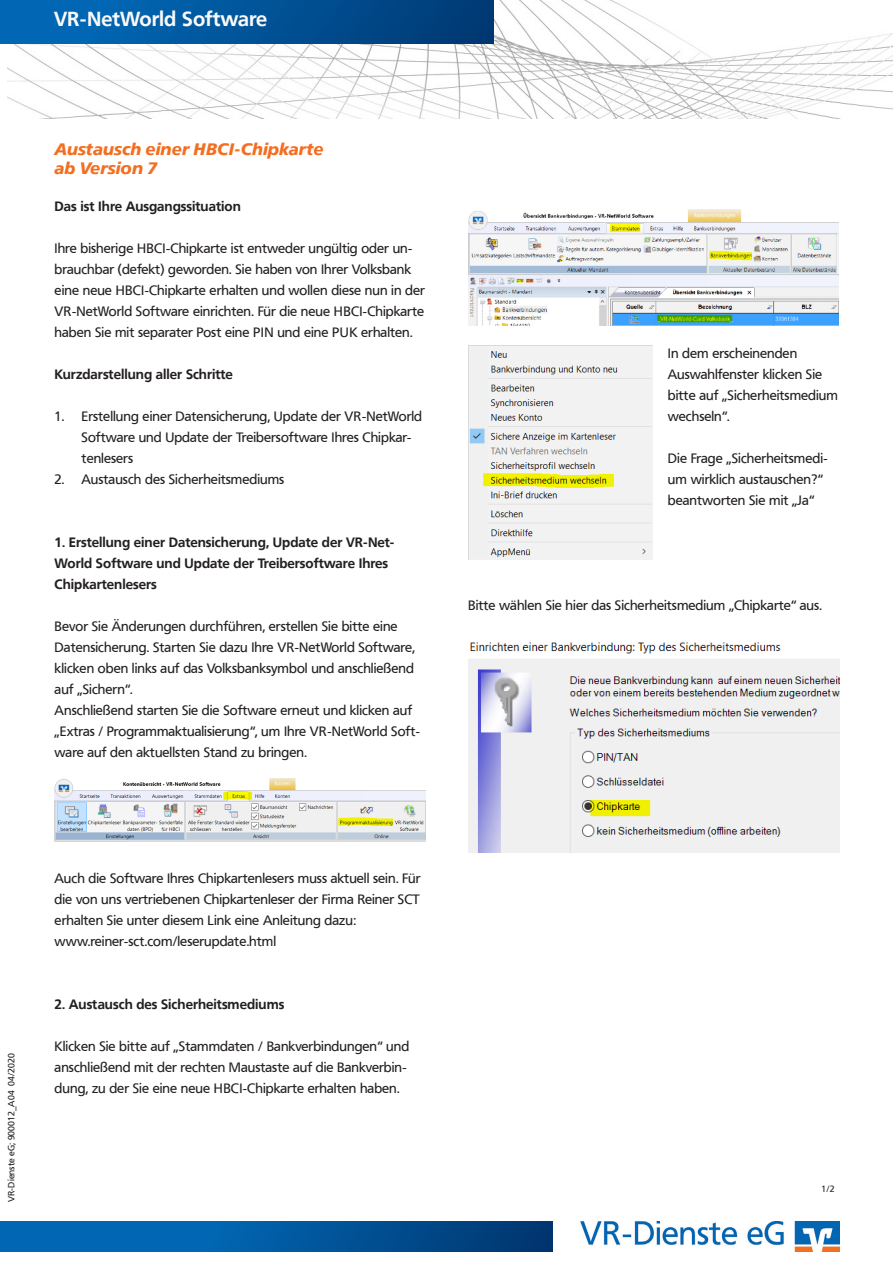
<style>
.page{position:relative;width:893px;height:1263px;background:#fff}
.page>*{position:absolute;margin:0;border:0;box-sizing:border-box;transform-origin:0 0}
.t1{font:700 20.25px "Frutiger VR";color:#fbf9f9}
.t2{font:italic 700 16.5px "Frutiger VR";color:#f36e21}
.t3{font:13.5px/21px "Frutiger VR";color:#231f20}
.t4{font:700 13.5px/21px "Frutiger VR";color:#231f20}
.t5{font:9px "Frutiger VR";color:#231f20}
</style>
<div class="page">
<img style="left:7px;top:0;width:886px;height:119px">
<svg style="left:0;top:1222px;width:552px;height:30px;background:#00569d"></svg>
<div style="left:0;top:0;width:493px;height:43px;background:linear-gradient(to right,#016dbd,#003a74)"></div>
<img style="left:581px;top:1221px;width:258px;height:31px">
<img style="left:54px;top:778px;width:372px;height:64px">
<img style="left:468px;top:210px;width:371px;height:115px">
<img style="left:468px;top:346px;width:184px;height:214px">
<img style="left:468px;top:642px;width:372px;height:210px">
<p class="t1" style="left:54px;top:7px;width:215px">VR-NetWorld Software</p>
<p class="t2" style="left:55px;top:139px;width:271px">Austausch einer HBCI-Chipkarte</p>
<p class="t2" style="left:55px;top:159px;width:104px">ab Version 7</p>
<p class="t4" style="left:55px;top:196px;width:188px">Das ist Ihre Ausgangssituation</p>
<p class="t3" style="left:55px;top:238px;width:372px">Ihre bisherige HBCI-Chipkarte ist entweder ungültig oder un&shy;brauchbar (defekt) geworden. Sie haben von Ihrer Volksbank eine neue HBCI-Chipkarte erhalten und wollen diese nun in der VR-NetWorld Software einrichten. Für die neue HBCI-Chipkarte haben Sie mit separater Post eine PIN und eine PUK erhalten.</p>
<p class="t4" style="left:55px;top:364px;width:180px">Kurzdarstellung aller Schritte</p>
<p class="t3" style="left:82px;top:406px;width:342px;text-indent:-27px">1. Erstellung einer Datensicherung, Update der VR-NetWorld<br>Software und Update der Treibersoftware Ihres Chipkar&shy;tenlesers</p>
<p class="t3" style="left:55px;top:469px;width:231px">2. Austausch des Sicherheitsmediums</p>
<p class="t4" style="left:55px;top:532px;width:341px">1. Erstellung einer Datensicherung, Update der VR-Net-<br>World Software und Update der Treibersoftware Ihres<br>Chipkartenlesers</p>
<p class="t3" style="left:55px;top:616px;width:362px">Bevor Sie Änderungen durchführen, erstellen Sie bitte eine Datensicherung. Starten Sie dazu Ihre VR-NetWorld Software, klicken oben links auf das Volksbanksymbol und anschließend auf „Sichern“.</p>
<p class="t3" style="left:55px;top:700px;width:367px">Anschließend starten Sie die Software erneut und klicken auf „Extras / Programmaktualisierung“, um Ihre VR-NetWorld Soft&shy;ware auf den aktuellsten Stand zu bringen.</p>
<p class="t3" style="left:668px;top:343px;width:172px">In dem erscheinenden<br>Auswahlfenster klicken Sie bitte auf „Sicherheitsmedium wechseln“.</p>
<p class="t3" style="left:668px;top:448px;width:161px">Die Frage „Sicherheitsmedi&shy;um wirklich austauschen?“ beantworten Sie mit „Ja“</p>
<p class="t3" style="left:468px;top:595px;width:356px">Bitte wählen Sie hier das Sicherheitsmedium „Chipkarte“ aus.</p>
<p class="t5" style="left:6px;top:1202px;width:150px;rotate:-90deg">VR-Dienste eG; 900012_A04 04/2020</p>
<p class="t3" style="left:55px;top:868px;width:367px;text-align:justify">Auch die Software Ihres Chipkartenlesers muss aktuell sein. Für die von uns vertriebenen Chipkartenleser der Firma Reiner SCT erhalten Sie unter diesem Link eine Anleitung dazu:</p>
<p class="t3" style="left:55px;top:931px;width:223px">www.reiner-sct.com/leserupdate.html</p>
<p class="t4" style="left:55px;top:994px;width:231px">2. Austausch des Sicherheitsmediums</p>
<p class="t3" style="left:55px;top:1036px;width:356px">Klicken Sie bitte auf „Stammdaten / Bankverbindungen“ und anschließend mit der rechten Maustaste auf die Bankverbin&shy;dung, zu der Sie eine neue HBCI-Chipkarte erhalten haben.</p>
<p class="t5" style="left:822px;top:1183px;width:14px">1/2</p>
</div>
